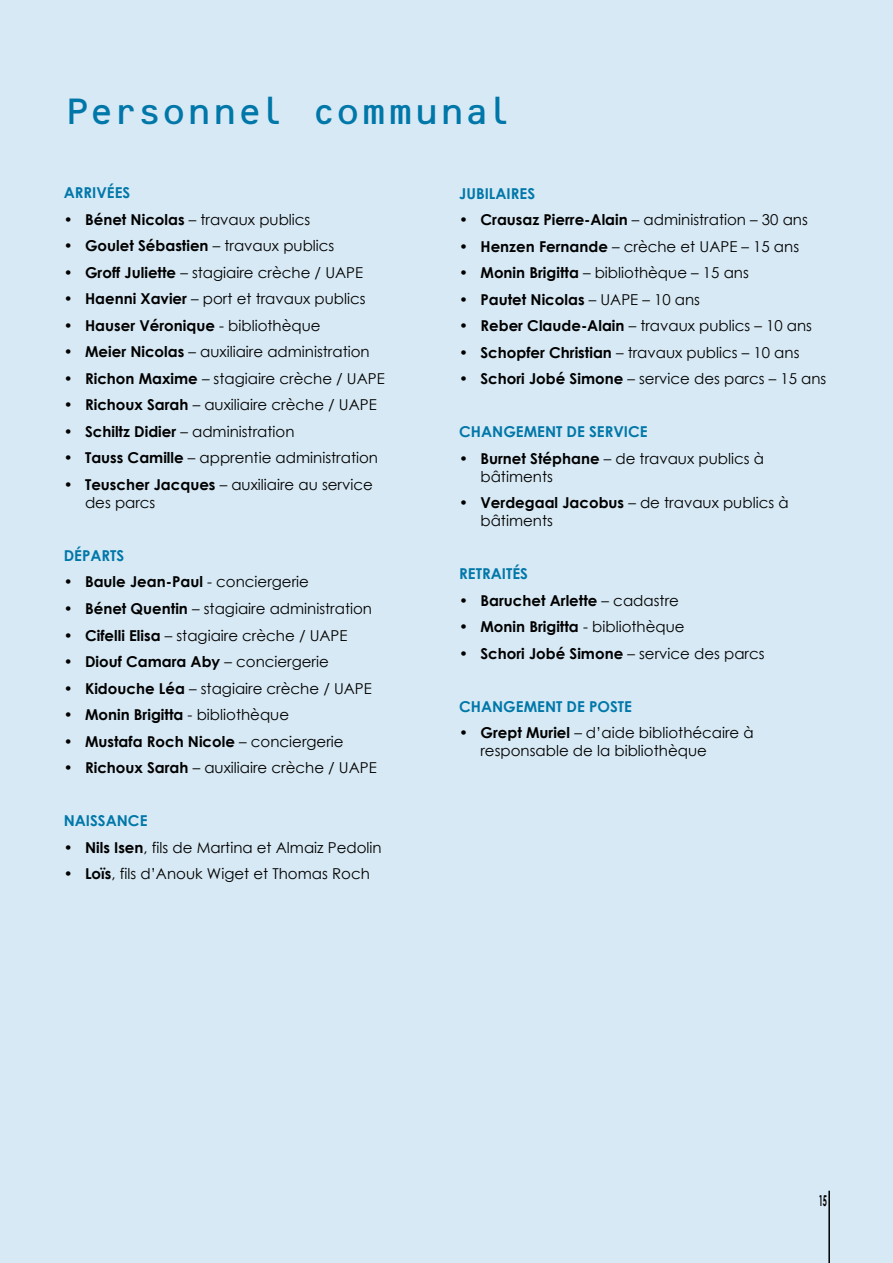
<style>
.page{position:relative;width:893px;height:1263px;background:#d7e9f4}
.page>*{position:absolute;margin:0;border:0;box-sizing:border-box;transform-origin:0 0}
.t1{font:37.5px "OCRB A";letter-spacing:-.055em;color:#0077a9}
.t2{font:15px/18px "Century Gothic";color:#000}
.t3{font:700 15px "Century Gothic";color:#000}
.t4{font:700 15px "Century Gothic";color:#0077a9}
.t5{font:700 15px "Century Gothic";color:#000;scale:.5 1}
.s1{font-weight:700}
.s2{font-weight:400}
</style>
<div class="page">
<hr style="left:828px;top:1191px;width:2px;height:72px;background:#000">
<h1 class="t1" style="left:64px;top:89px;width:451px">Personnel communal</h1>
<p class="t4" style="left:64px;top:183px;width:68px">ARRIVÉES</p>
<p class="t2" style="left:64px;top:210px;width:248px"><span class="s1">• Bénet Nicolas</span> – travaux publics</p>
<p class="t3" style="left:64px;top:236px;width:272px">• Goulet Sébastien <span class="s2">– travaux publics</span></p>
<p class="t2" style="left:64px;top:263px;width:301px"><span class="s1">• Groff Juliette</span> – stagiaire crèche / UAPE</p>
<p class="t2" style="left:64px;top:290px;width:303px"><span class="s1">• Haenni Xavier</span> – port et travaux publics</p>
<p class="t3" style="left:64px;top:316px;width:258px">• Hauser Véronique <span class="s2">- bibliothèque</span></p>
<p class="t2" style="left:64px;top:343px;width:307px"><span class="s1">• Meier Nicolas</span> – auxiliaire administration</p>
<p class="t2" style="left:64px;top:369px;width:323px"><span class="s1">• Richon Maxime</span> – stagiaire crèche / UAPE</p>
<p class="t2" style="left:64px;top:396px;width:315px"><span class="s1">• Richoux Sarah</span> – auxiliaire crèche / UAPE</p>
<p class="t2" style="left:64px;top:422px;width:232px"><span class="s1">• Schiltz Didier</span> – administration</p>
<p class="t2" style="left:64px;top:449px;width:316px"><span class="s1">• Tauss Camille</span> – apprentie administration</p>
<p class="t2" style="left:85px;top:475px;width:289px;text-indent:-21px"><span class="s1">• Teuscher Jacques</span> – auxiliaire au service des parcs</p>
<p class="t4" style="left:64px;top:546px;width:62px">DÉPARTS</p>
<p class="t3" style="left:64px;top:573px;width:247px">• Baule Jean-Paul <span class="s2">- conciergerie</span></p>
<p class="t2" style="left:64px;top:599px;width:310px"><span class="s1">• Bénet Quentin</span> – stagiaire administration</p>
<p class="t2" style="left:64px;top:626px;width:285px"><span class="s1">• Cifelli Elisa</span> – stagiaire crèche / UAPE</p>
<p class="t3" style="left:64px;top:652px;width:267px">• Diouf Camara Aby <span class="s2">– conciergerie</span></p>
<p class="t2" style="left:64px;top:679px;width:310px"><span class="s1">• Kidouche Léa</span> – stagiaire crèche / UAPE</p>
<p class="t3" style="left:64px;top:705px;width:227px">• Monin Brigitta <span class="s2">- bibliothèque</span></p>
<p class="t3" style="left:64px;top:732px;width:281px">• Mustafa Roch Nicole <span class="s2">– conciergerie</span></p>
<p class="t2" style="left:64px;top:758px;width:315px"><span class="s1">• Richoux Sarah</span> – auxiliaire crèche / UAPE</p>
<p class="t4" style="left:64px;top:811px;width:85px">NAISSANCE</p>
<p class="t2" style="left:64px;top:838px;width:319px"><span class="s1">• Nils Isen</span>, fils de Martina et Almaiz Pedolin</p>
<p class="t2" style="left:64px;top:864px;width:308px"><span class="s1">• Loïs</span>, fils d’Anouk Wiget et Thomas Roch</p>
<p class="t4" style="left:459px;top:184px;width:77px">JUBILAIRES</p>
<p class="t2" style="left:459px;top:210px;width:350px"><span class="s1">• Crausaz Pierre-Alain</span> – administration – 30 ans</p>
<p class="t2" style="left:459px;top:237px;width:341px"><span class="s1">• Henzen Fernande</span> – crèche et UAPE – 15 ans</p>
<p class="t2" style="left:459px;top:263px;width:291px"><span class="s1">• Monin Brigitta</span> – bibliothèque – 15 ans</p>
<p class="t3" style="left:459px;top:290px;width:242px">• Pautet Nicolas <span class="s2">– UAPE – 10 ans</span></p>
<p class="t2" style="left:459px;top:316px;width:354px"><span class="s1">• Reber Claude-Alain</span> – travaux publics – 10 ans</p>
<p class="t2" style="left:459px;top:343px;width:342px"><span class="s1">• Schopfer Christian</span> – travaux publics – 10 ans</p>
<p class="t2" style="left:459px;top:369px;width:369px"><span class="s1">• Schori Jobé Simone</span> – service des parcs – 15 ans</p>
<p class="t4" style="left:459px;top:422px;width:190px">CHANGEMENT DE SERVICE</p>
<p class="t2" style="left:480px;top:449px;width:285px;text-indent:-21px"><span class="s1">• Burnet Stéphane</span> – de travaux publics à bâtiments</p>
<p class="t2" style="left:480px;top:493px;width:310px;text-indent:-21px"><span class="s1">• Verdegaal Jacobus</span> – de travaux publics à bâtiments</p>
<p class="t4" style="left:459px;top:564px;width:70px">RETRAITÉS</p>
<p class="t3" style="left:459px;top:591px;width:221px">• Baruchet Arlette <span class="s2">– cadastre</span></p>
<p class="t3" style="left:459px;top:617px;width:227px">• Monin Brigitta <span class="s2">- bibliothèque</span></p>
<p class="t3" style="left:459px;top:644px;width:307px">• Schori Jobé Simone <span class="s2">– service des parcs</span></p>
<p class="t4" style="left:459px;top:697px;width:174px">CHANGEMENT DE POSTE</p>
<p class="t2" style="left:480px;top:723px;width:275px;text-indent:-21px"><span class="s1">• Grept Muriel</span> – d’aide bibliothécaire à responsable de la bibliothèque</p>
<p class="t5" style="left:819px;top:1191px;width:18px">15</p>
</div>
